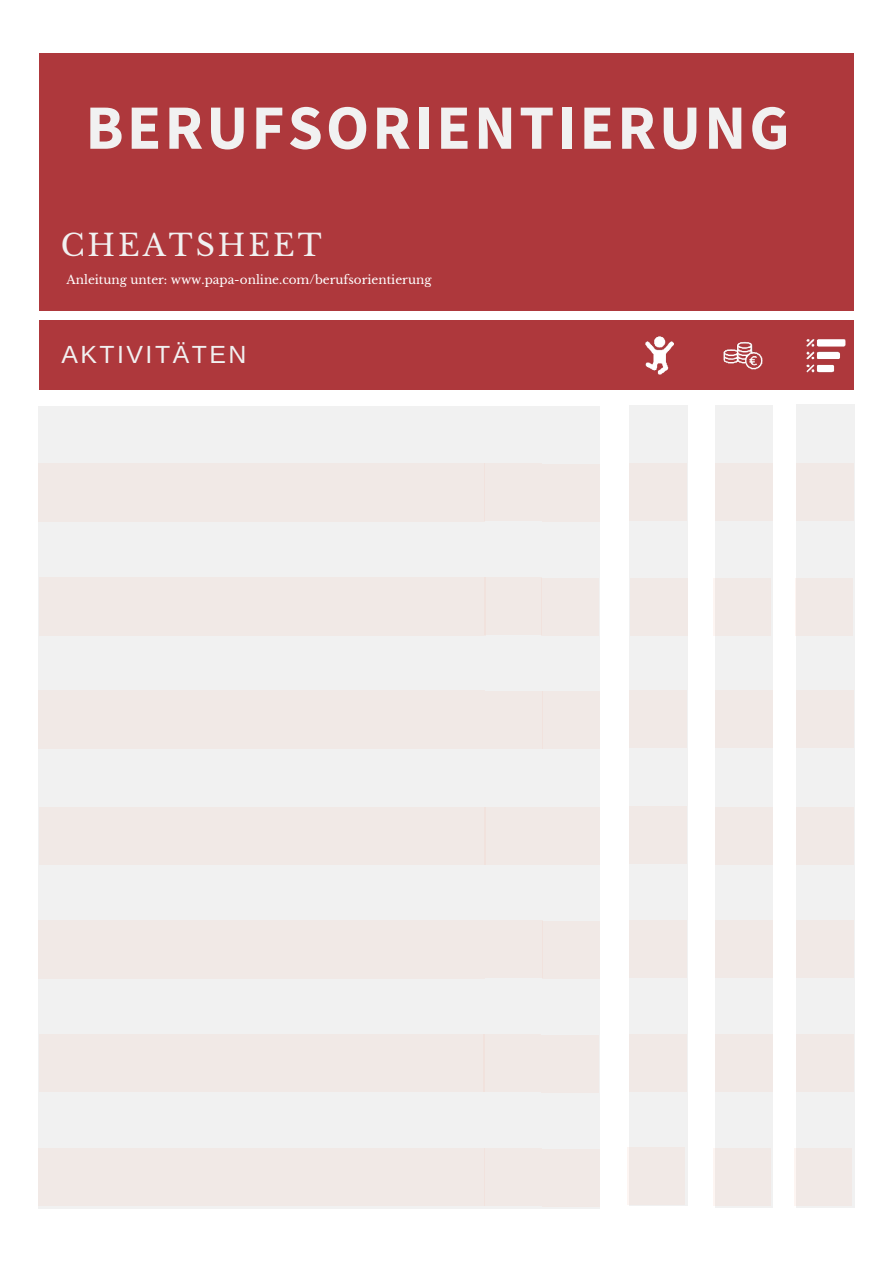
<style>
.page{position:relative;width:894px;height:1264px;background:#fff}
.page>*{position:absolute;margin:0;border:0;box-sizing:border-box;transform-origin:0 0}
.t1{font:700 63px "Source Sans Pro";letter-spacing:.05em;color:#f1f1f1}
.t2{font:29.85px "Libre Baskerville";letter-spacing:.1em;color:#f1f1f1}
.t3{font:24.9px "Arimo";letter-spacing:.1em;color:#f1f1f1}
.t4{font:12px "Libre Baskerville";color:#fff}
</style>
<div class="page">
<div style="left:629px;top:405px;width:58px;height:800px;background:#f1f1f1"></div>
<div style="left:715px;top:405px;width:57px;height:802px;background:#f1f1f1"></div>
<div style="left:796px;top:404px;width:57px;height:803px;background:#f1f1f1"></div>
<div style="left:39px;top:53px;width:814px;height:257px;background:#ae383c"></div>
<div style="left:39px;top:406px;width:447px;height:802px;background:#f1f1f1"></div>
<div style="left:39px;top:320px;width:814px;height:69px;background:#ae383c"></div>
<div style="left:152px;top:406px;width:447px;height:802px;background:#f1f1f1"></div>
<div style="left:39px;top:463px;width:446px;height:58px;background:#f1e9e6"></div>
<div style="left:628px;top:463px;width:58px;height:58px;background:#f1e9e6"></div>
<div style="left:714px;top:463px;width:58px;height:57px;background:#f1e9e6"></div>
<div style="left:795px;top:463px;width:58px;height:57px;background:#f1e9e6"></div>
<div style="left:629px;top:578px;width:58px;height:58px;background:#f1e9e6"></div>
<div style="left:713px;top:578px;width:58px;height:57px;background:#f1e9e6"></div>
<div style="left:794px;top:578px;width:58px;height:57px;background:#f1e9e6"></div>
<div style="left:39px;top:577px;width:446px;height:58px;background:#f1e9e6"></div>
<div style="left:39px;top:691px;width:446px;height:57px;background:#f1e9e6"></div>
<div style="left:628px;top:690px;width:58px;height:57px;background:#f1e9e6"></div>
<div style="left:714px;top:690px;width:58px;height:58px;background:#f1e9e6"></div>
<div style="left:795px;top:690px;width:58px;height:58px;background:#f1e9e6"></div>
<div style="left:39px;top:807px;width:446px;height:57px;background:#f1e9e6"></div>
<div style="left:628px;top:806px;width:58px;height:57px;background:#f1e9e6"></div>
<div style="left:714px;top:807px;width:58px;height:57px;background:#f1e9e6"></div>
<div style="left:795px;top:807px;width:58px;height:57px;background:#f1e9e6"></div>
<div style="left:39px;top:920px;width:446px;height:58px;background:#f1e9e6"></div>
<div style="left:628px;top:920px;width:58px;height:57px;background:#f1e9e6"></div>
<div style="left:714px;top:920px;width:58px;height:57px;background:#f1e9e6"></div>
<div style="left:795px;top:920px;width:58px;height:57px;background:#f1e9e6"></div>
<div style="left:40px;top:1034px;width:445px;height:57px;background:#f1e9e6"></div>
<div style="left:628px;top:1034px;width:58px;height:57px;background:#f1e9e6"></div>
<div style="left:714px;top:1034px;width:58px;height:57px;background:#f1e9e6"></div>
<div style="left:795px;top:1034px;width:58px;height:57px;background:#f1e9e6"></div>
<div style="left:39px;top:1148px;width:446px;height:57px;background:#f1e9e6"></div>
<div style="left:627px;top:1147px;width:57px;height:57px;background:#f1e9e6"></div>
<div style="left:713px;top:1148px;width:57px;height:57px;background:#f1e9e6"></div>
<div style="left:794px;top:1148px;width:57px;height:57px;background:#f1e9e6"></div>
<div style="left:484px;top:1148px;width:58px;height:57px;background:#f1e9e6"></div>
<div style="left:542px;top:1149px;width:57px;height:57px;background:#f1e9e6"></div>
<div style="left:483px;top:1034px;width:58px;height:58px;background:#f1e9e6"></div>
<div style="left:540px;top:1035px;width:58px;height:57px;background:#f1e9e6"></div>
<div style="left:484px;top:920px;width:58px;height:58px;background:#f1e9e6"></div>
<div style="left:542px;top:921px;width:57px;height:57px;background:#f1e9e6"></div>
<div style="left:484px;top:807px;width:58px;height:57px;background:#f1e9e6"></div>
<div style="left:542px;top:807px;width:57px;height:58px;background:#f1e9e6"></div>
<div style="left:484px;top:691px;width:58px;height:57px;background:#f1e9e6"></div>
<div style="left:542px;top:691px;width:57px;height:57px;background:#f1e9e6"></div>
<div style="left:484px;top:577px;width:57px;height:58px;background:#f1e9e6"></div>
<div style="left:541px;top:578px;width:57px;height:57px;background:#f1e9e6"></div>
<div style="left:484px;top:463px;width:58px;height:58px;background:#f1e9e6"></div>
<div style="left:541px;top:464px;width:58px;height:57px;background:#f1e9e6"></div>
<img style="left:645px;top:336px;width:29px;height:39px">
<img style="left:723px;top:341px;width:40px;height:29px">
<img style="left:806px;top:339px;width:40px;height:34px">
<h1 class="t1" style="left:85px;top:85px;width:705px">BERUFSORIENTIERUNG</h1>
<h2 class="t2" style="left:61px;top:226px;width:262px">CHEATSHEET</h2>
<p class="t4" style="left:67px;top:273px;width:366px">Anleitung unter: www.papa-online.com/berufsorientierung</p>
<h3 class="t3" style="left:61px;top:338px;width:186px">AKTIVITÄTEN</h3>
</div>
